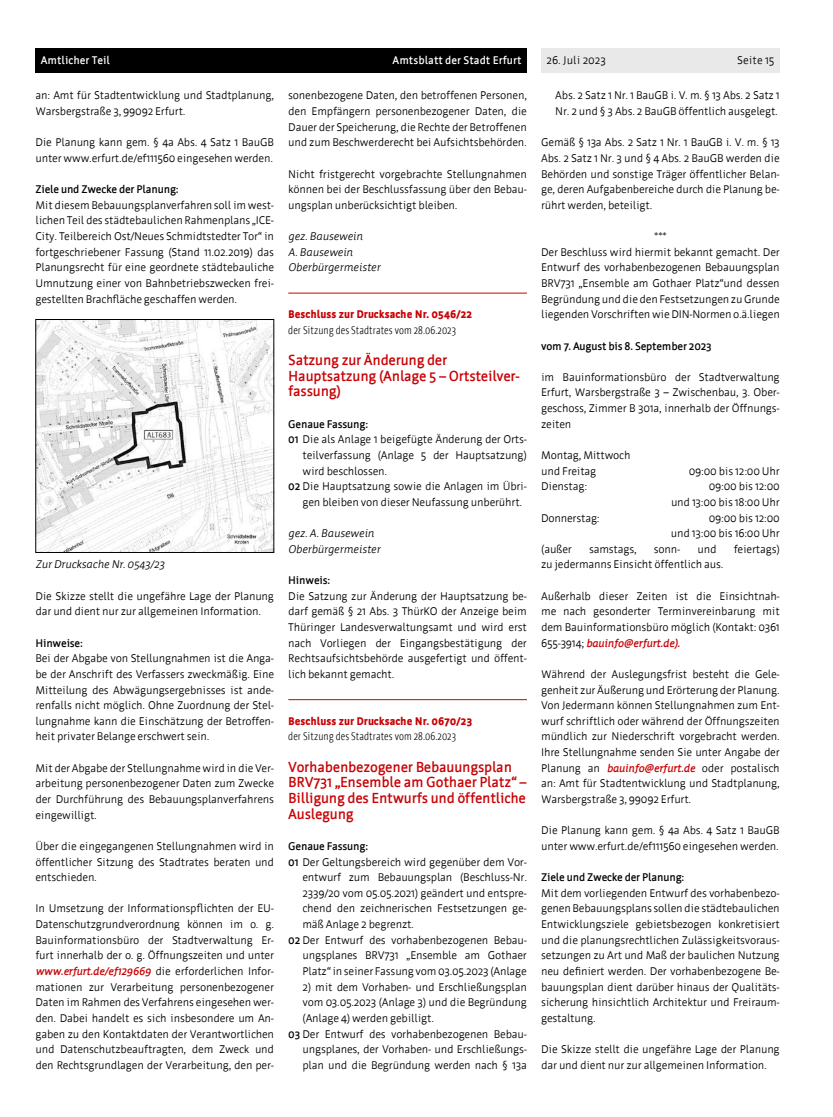
<style>
.page{position:relative;width:833px;height:1117px;background:#fff}
.page>*{position:absolute;margin:0;border:0;box-sizing:border-box;transform-origin:0 0}
.H3-u4{font:700 14.38px/15.6px "Werk";letter-spacing:-.02em;color:#c80205}
.P-Normal{font:11px/15.6px "Werk";letter-spacing:-.02em;color:#000;text-align:justify}
.H2-beschluss{font:11px/15.6px "Werk Condensed";color:#000}
.P-autor{font:italic 11px/15.6px "Werk";letter-spacing:-.02em;color:#000}
.P-zu{font:700 11px "Werk";letter-spacing:-.02em;color:#000}
.t1{font:700 11px "Werk";color:#fff}
.P-Normal-2{font:700 11px "Werk";letter-spacing:-.02em;color:#000}
.P-Normal-3{font:11px "Werk";color:#000}
.P-zu1{font:700 11px "Werk";letter-spacing:-.02em;color:#000}
.P-Sternchen{font:11px "Werk";color:#000}
.s1{font-family:"Werk";font-weight:900;color:#c80205}
.s2{font-weight:700}
.s3{font-weight:700;font-style:italic;color:#c80205}
</style>
<div class="page">
<div style="left:541px;top:48px;width:239px;height:25px;background:#e9e9e9"></div>
<div style="left:35px;top:48px;width:492px;height:25px;background:#000"></div>
<hr style="left:288px;top:293px;width:239px;height:1px;background:#c80205">
<hr style="left:288px;top:699px;width:239px;height:1px;background:#c80205">
<img style="left:37px;top:321px;width:235px;height:229px">
<div style="left:35px;top:319px;width:239px;height:233px;border:1px solid #000"></div>
<p class="t1" style="left:41px;top:55px;width:71px">Amtlicher Teil</p>
<p class="t1" style="left:392px;top:55px;width:131px">Amtsblatt der Stadt Erfurt</p>
<p class="P-Normal-3" style="left:546px;top:54px;width:61px">26. Juli 2023</p>
<p class="P-Normal" style="left:737px;top:53px;width:39px">Seite 15</p>
<p class="P-Normal" style="left:35px;top:88px;width:240px">an: Amt für Stadtentwicklung und Stadtplanung,<br>Warsbergstraße 3, 99092 Erfurt.</p>
<p class="P-Normal" style="left:35px;top:135px;width:240px">Die Planung kann gem. § 4a Abs. 4 Satz 1 BauGB unter www.erfurt.de/ef111560 eingesehen werden.</p>
<p class="P-zu" style="left:35px;top:183px;width:145px">Ziele und Zwecke der Planung:</p>
<p class="P-Normal" style="left:35px;top:197px;width:240px">Mit diesem Bebauungsplanverfahren soll im west&shy;lichen Teil des städtebaulichen Rahmenplans „ICE-City. Teilbereich Ost/Neues Schmidtstedter Tor“ in fortgeschriebener Fassung (Stand 11.02.2019) das Planungsrecht für eine geordnete städtebauliche Umnutzung einer von Bahnbetriebszwecken frei&shy;gestellten Brachfläche geschaffen werden.</p>
<p class="P-Normal" style="left:288px;top:88px;width:240px">sonenbezogene Daten, den betroffenen Personen, den Empfängern personenbezogener Daten, die Dauer der Speicherung, die Rechte der Betroffenen und zum Beschwerderecht bei Aufsichtsbehörden.</p>
<p class="P-Normal" style="left:288px;top:166px;width:240px">Nicht fristgerecht vorgebrachte Stellungnahmen können bei der Beschlussfassung über den Bebau&shy;ungsplan unberücksichtigt bleiben.</p>
<p class="P-autor" style="left:288px;top:228px;width:94px">gez. Bausewein<br>A. Bausewein<br>Oberbürgermeister</p>
<h2 class="H2-beschluss" style="left:288px;top:306px;width:185px"><span class="s1">Beschluss zur Drucksache Nr. 0546/22 </span>der Sitzung des Stadtrates vom 28.06.2023</h2>
<h3 class="H3-u4" style="left:288px;top:352px;width:233px">Satzung zur Änderung der<br>Hauptsatzung (Anlage 5 – Ortsteilver&shy;fassung)</h3>
<p class="P-zu" style="left:288px;top:418px;width:81px">Genaue Fassung:</p>
<p class="P-Normal" style="left:302px;top:431px;width:226px;text-indent:-14px"><span class="s2">01</span> Die als Anlage 1 beigefügte Änderung der Orts&shy;teilverfassung (Anlage 5 der Hauptsatzung) wird beschlossen.</p>
<p class="P-Normal" style="left:302px;top:478px;width:226px;text-indent:-14px"><span class="s2">02</span> Die Hauptsatzung sowie die Anlagen im Übri&shy;gen bleiben von dieser Neufassung unberührt.</p>
<p class="P-autor" style="left:288px;top:525px;width:94px">gez. A. Bausewein<br>Oberbürgermeister</p>
<p class="P-zu1" style="left:288px;top:574px;width:43px">Hinweis:</p>
<p class="P-Normal" style="left:288px;top:588px;width:240px">Die Satzung zur Änderung der Hauptsatzung be&shy;darf gemäß § 21 Abs. 3 ThürKO der Anzeige beim Thüringer Landesverwaltungsamt und wird erst nach Vorliegen der Eingangsbestätigung der Rechtsaufsichtsbehörde ausgefertigt und öffent&shy;lich bekannt gemacht.</p>
<h2 class="H2-beschluss" style="left:288px;top:713px;width:185px"><span class="s1">Beschluss zur Drucksache Nr. 0670/23 </span>der Sitzung des Stadtrates vom 28.06.2023</h2>
<h3 class="H3-u4" style="left:288px;top:759px;width:240px">Vorhabenbezogener Bebauungsplan<br>BRV731 „Ensemble am Gothaer Platz“ –<br>Billigung des Entwurfs und öffentliche<br>Auslegung</h3>
<p class="P-zu" style="left:288px;top:839px;width:81px">Genaue Fassung:</p>
<p class="P-Normal" style="left:302px;top:853px;width:226px;text-indent:-14px"><span class="s2">01</span> Der Geltungsbereich wird gegenüber dem Vor&shy;entwurf zum Bebauungsplan (Beschluss-Nr.<br>2339/20 vom 05.05.2021) geändert und entspre&shy;chend den zeichnerischen Festsetzungen ge&shy;mäß Anlage 2 begrenzt.</p>
<p class="P-Normal" style="left:302px;top:931px;width:226px;text-indent:-14px"><span class="s2">02</span> Der Entwurf des vorhabenbezogenen Bebau&shy;ungsplanes BRV731 „Ensemble am Gothaer Platz“ in seiner Fassung vom 03.05.2023 (Anlage</p>
<p class="P-Normal" style="left:302px;top:978px;width:226px">2) mit dem Vorhaben- und Erschließungsplan vom 03.05.2023 (Anlage 3) und die Begründung (Anlage 4) werden gebilligt.</p>
<p class="P-Normal" style="left:302px;top:1025px;width:226px;text-indent:-14px"><span class="s2">03</span> Der Entwurf des vorhabenbezogenen Bebau&shy;ungsplanes, der Vorhaben- und Erschließungs&shy;plan und die Begründung werden nach § 13a</p>
<p class="P-Normal" style="left:555px;top:88px;width:226px">Abs. 2 Satz 1 Nr. 1 BauGB i. V. m. § 13 Abs. 2 Satz 1<br>Nr. 2 und § 3 Abs. 2 BauGB öffentlich ausgelegt.</p>
<p class="P-Normal" style="left:541px;top:135px;width:240px">Gemäß § 13a Abs. 2 Satz 1 Nr. 1 BauGB i. V. m. § 13<br>Abs. 2 Satz 1 Nr. 3 und § 4 Abs. 2 BauGB werden die Behörden und sonstige Träger öffentlicher Belan&shy;ge, deren Aufgabenbereiche durch die Planung be&shy;rührt werden, beteiligt.</p>
<p class="P-Sternchen" style="left:654px;top:230px;width:14px">***</p>
<p class="P-Normal" style="left:541px;top:244px;width:240px">Der Beschluss wird hiermit bekannt gemacht. Der Entwurf des vorhabenbezogenen Bebauungsplan BRV731 „Ensemble am Gothaer Platz“und dessen Begründung und die den Festsetzungen zu Grunde liegenden Vorschriften wie DIN-Normen o.ä.liegen</p>
<p class="P-Normal-2" style="left:541px;top:339px;width:172px">vom 7. August bis 8. September 2023</p>
<p class="P-Normal" style="left:541px;top:369px;width:240px">im Bauinformationsbüro der Stadtverwaltung Erfurt, Warsbergstraße 3 – Zwischenbau, 3. Ober&shy;geschoss, Zimmer B 301a, innerhalb der Öffnungs&shy;zeiten</p>
<p class="P-Normal" style="left:541px;top:447px;width:91px">Montag, Mittwoch und Freitag</p>
<p class="P-Normal" style="left:689px;top:463px;width:92px">09:00 bis 12:00 Uhr</p>
<p class="P-Normal" style="left:541px;top:478px;width:48px">Dienstag:</p>
<p class="P-Normal" style="left:671px;top:478px;width:110px;text-align:right">09:00 bis 12:00<br>und 13:00 bis 18:00 Uhr</p>
<p class="P-Normal" style="left:541px;top:510px;width:60px">Donnerstag:</p>
<p class="P-Normal" style="left:671px;top:510px;width:110px;text-align:right">09:00 bis 12:00<br>und 13:00 bis 16:00 Uhr</p>
<p class="P-Normal" style="left:541px;top:541px;width:32px">(außer</p>
<p class="P-Normal" style="left:589px;top:541px;width:49px">samstags,</p>
<p class="P-Normal" style="left:654px;top:541px;width:28px">sonn-</p>
<p class="P-Normal" style="left:697px;top:541px;width:21px">und</p>
<p class="P-Normal" style="left:733px;top:541px;width:48px">feiertags)</p>
<p class="P-Normal" style="left:541px;top:556px;width:184px">zu jedermanns Einsicht öffentlich aus.</p>
<p class="P-Normal" style="left:541px;top:588px;width:240px">Außerhalb dieser Zeiten ist die Einsichtnah&shy;me nach gesonderter Terminvereinbarung mit dem Bauinformationsbüro möglich (Kontakt: 0361<br>655-3914; <span class="s3">bauinfo@erfurt.de).</span></p>
<p class="P-Normal" style="left:541px;top:666px;width:240px">Während der Auslegungsfrist besteht die Gele&shy;genheit zur Äußerung und Erörterung der Planung.<br>Von Jedermann können Stellungnahmen zum Ent&shy;wurf schriftlich oder während der Öffnungszeiten mündlich zur Niederschrift vorgebracht werden.<br>Ihre Stellungnahme senden Sie unter Angabe der Planung an <span class="s3">bauinfo@erfurt.de</span> oder postalisch an: Amt für Stadtentwicklung und Stadtplanung, Warsbergstraße 3, 99092 Erfurt.</p>
<p class="P-Normal" style="left:541px;top:822px;width:240px">Die Planung kann gem. § 4a Abs. 4 Satz 1 BauGB unter www.erfurt.de/ef111560 eingesehen werden.</p>
<p class="P-zu" style="left:541px;top:871px;width:145px">Ziele und Zwecke der Planung:</p>
<p class="P-Normal" style="left:541px;top:885px;width:240px">Mit dem vorliegenden Entwurf des vorhabenbezo&shy;genen Bebauungsplans sollen die städtebaulichen Entwicklungsziele gebietsbezogen konkretisiert und die planungsrechtlichen Zulässigkeitsvoraus&shy;setzungen zu Art und Maß der baulichen Nutzung neu definiert werden. Der vorhabenbezogene Be&shy;bauungsplan dient darüber hinaus der Qualitäts&shy;sicherung hinsichtlich Architektur und Freiraum&shy;gestaltung.</p>
<p class="P-Normal" style="left:541px;top:1041px;width:240px">Die Skizze stellt die ungefähre Lage der Planung dar und dient nur zur allgemeinen Information.</p>
<p class="P-autor" style="left:35px;top:556px;width:131px">Zur Drucksache Nr. 0543/23</p>
<p class="P-Normal" style="left:35px;top:588px;width:240px">Die Skizze stellt die ungefähre Lage der Planung dar und dient nur zur allgemeinen Information.</p>
<p class="P-zu" style="left:35px;top:636px;width:49px">Hinweise:</p>
<p class="P-Normal" style="left:35px;top:650px;width:240px">Bei der Abgabe von Stellungnahmen ist die Anga&shy;be der Anschrift des Verfassers zweckmäßig. Eine Mitteilung des Abwägungsergebnisses ist ande&shy;renfalls nicht möglich. Ohne Zuordnung der Stel&shy;lungnahme kann die Einschätzung der Betroffen&shy;heit privater Belange erschwert sein.</p>
<p class="P-Normal" style="left:35px;top:760px;width:240px">Mit der Abgabe der Stellungnahme wird in die Ver&shy;arbeitung personenbezogener Daten zum Zwecke der Durchführung des Bebauungsplanverfahrens eingewilligt.</p>
<p class="P-Normal" style="left:35px;top:838px;width:240px">Über die eingegangenen Stellungnahmen wird in öffentlicher Sitzung des Stadtrates beraten und entschieden.</p>
<p class="P-Normal" style="left:35px;top:900px;width:240px">In Umsetzung der Informationspflichten der EU-Datenschutzgrundverordnung können im o. g.<br>Bauinformationsbüro der Stadtverwaltung Er&shy;furt innerhalb der o. g. Öffnungszeiten und unter <span class="s3">www.erfurt.de/ef129669</span> die erforderlichen Infor&shy;mationen zur Verarbeitung personenbezogener Daten im Rahmen des Verfahrens eingesehen wer&shy;den. Dabei handelt es sich insbesondere um An&shy;gaben zu den Kontaktdaten der Verantwortlichen und Datenschutzbeauftragten, dem Zweck und den Rechtsgrundlagen der Verarbeitung, den per-</p>
</div>
